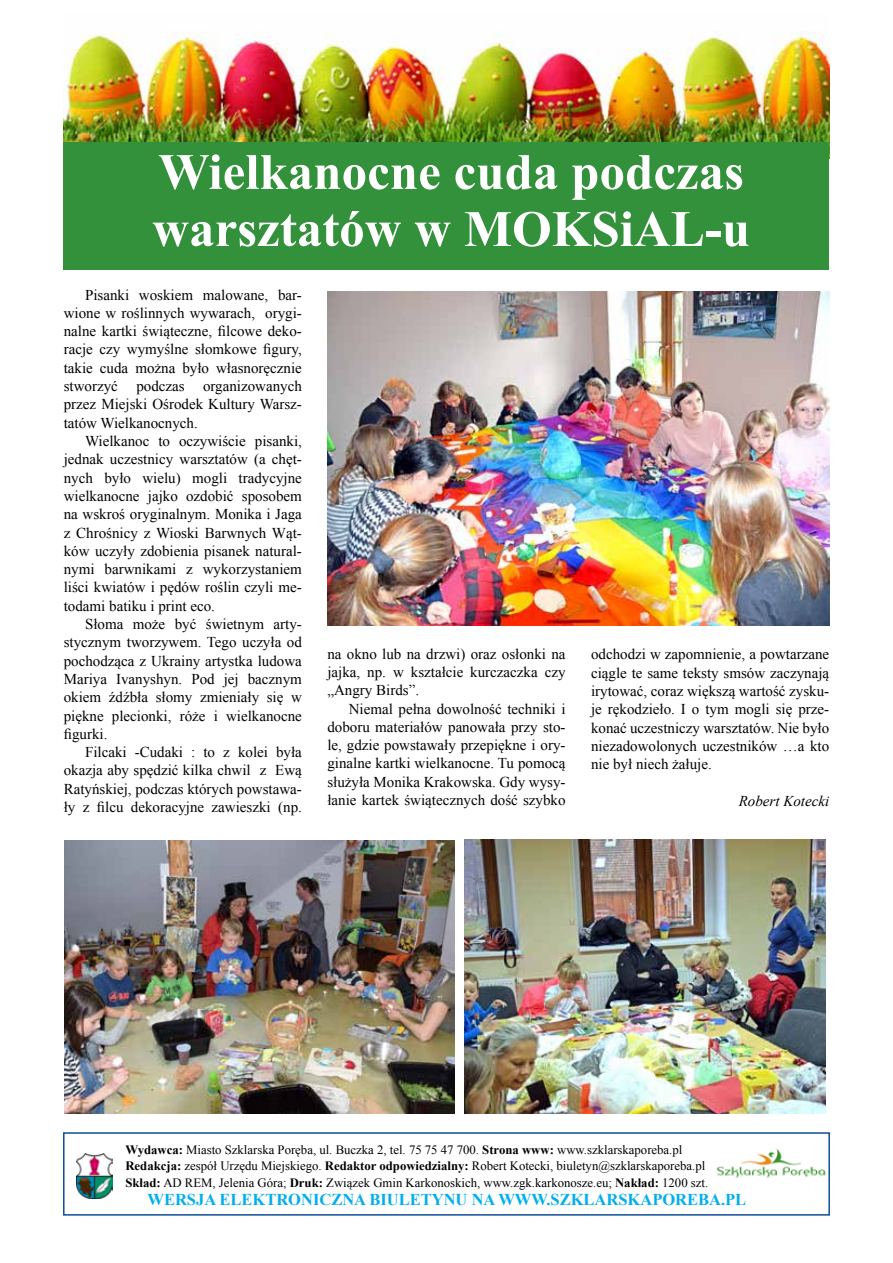
<style>
.page{position:relative;width:893px;height:1263px;background:#fff}
.page>*{position:absolute;margin:0;border:0;box-sizing:border-box;transform-origin:0 0}
.t1{font:700 51px/57px "Times New Roman";color:#fff}
.t2{font:700 16.5px "Times New Roman";color:#00aeef}
.t3{font:15px/18.3px "Times New Roman";color:#000;text-align:justify}
.t4{font:italic 15px "Times New Roman";color:#000}
.t5{font:12.75px/16.5px "Times New Roman";color:#000}
.s1{font-weight:700}
</style>
<div class="page">
<img style="left:64px;top:31px;width:765px;height:111px">
<img style="left:716px;top:1148px;width:110px;height:30px">
<div style="left:63px;top:1132px;width:767px;height:83px;border:2px solid #0e4e96"></div>
<img style="left:77px;top:1153px;width:35px;height:45px">
<div style="left:64px;top:142px;width:765px;height:128px;background:#33913c"></div>
<img style="left:464px;top:839px;width:361px;height:274px">
<img style="left:327px;top:291px;width:502px;height:335px">
<img style="left:64px;top:840px;width:390px;height:273px">
<h1 class="t1" style="left:152px;top:142px;width:599px">Wielkanocne cuda podczas warsztatów w MOKSiAL-u</h1>
<p class="t3" style="left:64px;top:285px;width:240px;text-indent:21px">Pisanki woskiem malowane, bar&shy;wione w roślinnych wywarach, orygi&shy;nalne kartki świąteczne, filcowe deko&shy;racje czy wymyślne słomkowe figury, takie cuda można było własnoręcznie stworzyć podczas organizowanych przez Miejski Ośrodek Kultury Warsz&shy;tatów Wielkanocnych.</p>
<p class="t3" style="left:64px;top:432px;width:240px;text-indent:21px">Wielkanoc to oczywiście pisanki, jednak uczestnicy warsztatów (a chęt&shy;nych było wielu) mogli tradycyjne wielkanocne jajko ozdobić sposobem na wskroś oryginalnym. Monika i Jaga z Chrośnicy z Wioski Barwnych Wąt&shy;ków uczyły zdobienia pisanek natural&shy;nymi barwnikami z wykorzystaniem liści kwiatów i pędów roślin czyli me&shy;todami batiku i print eco.</p>
<p class="t3" style="left:64px;top:615px;width:240px;text-indent:21px">Słoma może być świetnym arty&shy;stycznym tworzywem. Tego uczyła od pochodząca z Ukrainy artystka ludowa Mariya Ivanyshyn. Pod jej bacznym okiem źdźbła słomy zmieniały się w piękne plecionki, róże i wielkanocne figurki.</p>
<p class="t3" style="left:64px;top:743px;width:240px;text-indent:21px">Filcaki -Cudaki : to z kolei była okazja aby spędzić kilka chwil z Ewą Ratyńskiej, podczas których powstawa&shy;ły z filcu dekoracyjne zawieszki (np.</p>
<p class="t3" style="left:327px;top:644px;width:240px">na okno lub na drzwi) oraz osłonki na jajka, np. w kształcie kurczaczka czy „Angry Birds”.</p>
<p class="t3" style="left:327px;top:699px;width:240px;text-indent:21px">Niemal pełna dowolność techniki i doboru materiałów panowała przy sto&shy;le, gdzie powstawały przepiękne i ory&shy;ginalne kartki wielkanocne. Tu pomocą służyła Monika Krakowska. Gdy wysy&shy;łanie kartek świątecznych dość szybko</p>
<p class="t3" style="left:591px;top:645px;width:240px">odchodzi w zapomnienie, a powtarzane ciągle te same teksty smsów zaczynają irytować, coraz większą wartość zysku&shy;je rękodzieło. I o tym mogli się prze&shy;konać uczestniczy warsztatów. Nie było niezadowolonych uczestników …a kto nie był niech żałuje.</p>
<p class="t4" style="left:739px;top:790px;width:92px">Robert Kotecki</p>
<p class="t5" style="left:125px;top:1141px;width:584px"><span class="s1">Wydawca:</span> Miasto Szklarska Poręba, ul. Buczka 2, tel. 75 75 47 700. <span class="s1">Strona www:</span> www.szklarskaporeba.pl<br><span class="s1">Redakcja:</span> zespół Urzędu Miejskiego. <span class="s1">Redaktor odpowiedzialny:</span> Robert Kotecki, biuletyn@szklarskaporeba.pl<br><span class="s1">Skład:</span> AD REM, Jelenia Góra; <span class="s1">Druk:</span> Związek Gmin Karkonoskich, www.zgk.karkonosze.eu; <span class="s1">Nakład:</span> 1200 szt.</p>
<p class="t2" style="left:148px;top:1188px;width:13px">wersja</p>
<p class="t2" style="left:220px;top:1188px;width:13px">elek</p>
<p class="t2" style="left:265px;top:1188px;width:134px">troniczna biule</p>
<p class="t2" style="left:421px;top:1188px;width:96px">tynu na www</p>
<p class="t2" style="left:546px;top:1188px;width:17px">.szklarskaporeba</p>
<p class="t2" style="left:721px;top:1188px;width:16px">.pl</p>
</div>
